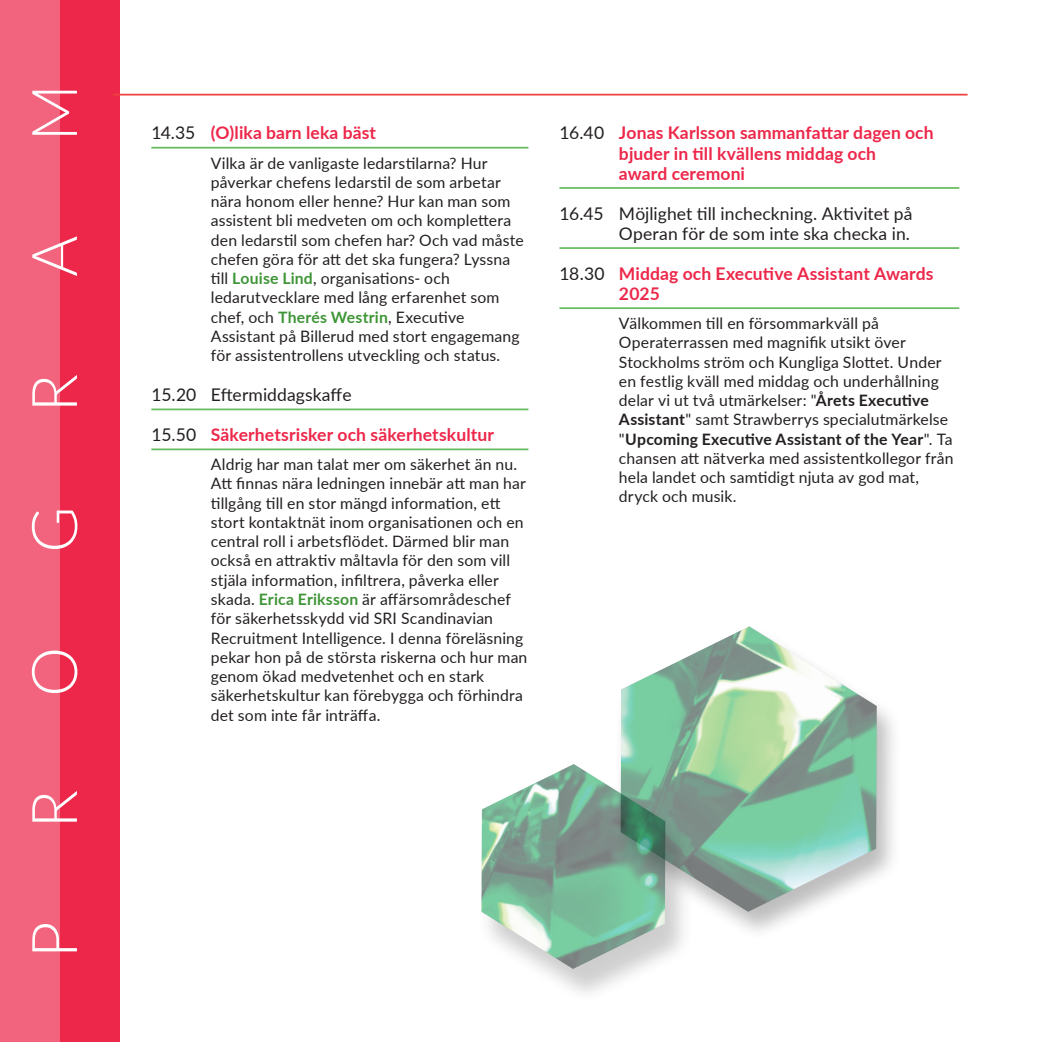
<style>
.page{position:relative;width:1042px;height:1042px;background:#fff}
.page>*{position:absolute;margin:0;border:0;box-sizing:border-box;transform-origin:0 0}
.t1{font:300 63px "Lato";color:#fff}
.t2{font:700 17.5px/20.1px "Lato";letter-spacing:.01em;color:#ed274a}
.t3{font:17.5px/20.1px "Lato";letter-spacing:.005em;color:#231f20;text-align:right}
.t4{font:15.75px/19.2px "Lato";letter-spacing:.01em;color:#231f20}
.s1{font-weight:400;color:#231f20}
.s2{font-weight:700;color:#3f9537}
.s3{font-weight:700}
</style>
<div class="page">
<hr style="left:151px;top:147px;width:377px;height:2px;background:#67bc5f">
<hr style="left:151px;top:408px;width:377px;height:2px;background:#67bc5f">
<hr style="left:151px;top:448px;width:377px;height:2px;background:#67bc5f">
<div style="left:0;top:0;width:120px;height:1042px;background:#ed274a"></div>
<div style="left:0;top:0;width:59px;height:1042px;background:#f2647d"></div>
<hr style="left:559px;top:187px;width:400px;height:2px;background:#67bc5f">
<hr style="left:559px;top:247px;width:400px;height:2px;background:#67bc5f">
<hr style="left:559px;top:307px;width:400px;height:2px;background:#67bc5f">
<hr style="left:113px;top:94px;width:854px;height:2px;background:#ee4040">
<div style="left:612px;top:626px;width:290px;height:316px;background:#231f20;opacity:.55"></div>
<img style="left:621px;top:626px;width:255px;height:286px">
<div style="left:477px;top:770px;width:217px;height:235px;background:#231f20;opacity:.41"></div>
<img style="left:481px;top:764px;width:184px;height:205px">
<h1 class="t1" style="left:10px;top:141px;width:59px;rotate:-90deg">M</h1>
<h1 class="t1" style="left:10px;top:277px;width:43px;rotate:-90deg">A</h1>
<h1 class="t1" style="left:10px;top:412px;width:40px;rotate:-90deg">R</h1>
<h1 class="t1" style="left:10px;top:553px;width:48px;rotate:-90deg">G</h1>
<h1 class="t1" style="left:10px;top:697px;width:51px;rotate:-90deg">O</h1>
<h1 class="t1" style="left:10px;top:828px;width:40px;rotate:-90deg">R</h1>
<h1 class="t1" style="left:10px;top:958px;width:38px;rotate:-90deg">P</h1>
<p class="t2" style="left:151px;top:122px;width:226px"><span class="s1">14.35</span> (O)lika barn leka bäst</p>
<p class="t4" style="left:211px;top:153px;width:315px">Vilka är de vanligaste ledarstilarna? Hur påverkar chefens ledarstil de som arbetar nära honom eller henne? Hur kan man som assistent bli medveten om och komplettera den ledarstil som chefen har? Och vad måste chefen göra för att det ska fungera? Lyssna till <span class="s2">Louise Lind</span>, organisations- och ledarutvecklare med lång erfarenhet som chef, och <span class="s2">Therés Westrin</span>, Executive Assistant på Billerud med stort engagemang för assistentrollens utveckling och status.</p>
<p class="t3" style="left:151px;top:384px;width:202px">15.20 Eftermiddagskaffe</p>
<p class="t2" style="left:151px;top:424px;width:344px"><span class="s1">15.50</span> Säkerhetsrisker och säkerhetskultur</p>
<p class="t4" style="left:211px;top:454px;width:318px">Aldrig har man talat mer om säkerhet än nu.<br>Att finnas nära ledningen innebär att man har tillgång till en stor mängd information, ett stort kontaktnät inom organisationen och en central roll i arbetsflödet. Därmed blir man också en attraktiv måltavla för den som vill stjäla information, infiltrera, påverka eller skada. <span class="s2">Erica Eriksson</span> är affärsområdeschef för säkerhetsskydd vid SRI Scandinavian Recruitment Intelligence. I denna föreläsning pekar hon på de största riskerna och hur man genom ökad medvetenhet och en stark säkerhetskultur kan förebygga och förhindra det som inte får inträffa.</p>
<p class="t2" style="left:619px;top:122px;width:316px;text-indent:-60px"><span class="s1">16.40</span> Jonas Karlsson sammanfattar dagen och bjuder in till kvällens middag och<br>award ceremoni</p>
<p class="t3" style="left:559px;top:202px;width:354px">16.45 Möjlighet till incheckning. Aktivitet på<br>Operan för de som inte ska checka in.</p>
<p class="t2" style="left:619px;top:262px;width:316px;text-indent:-60px"><span class="s1">18.30</span> Middag och Executive Assistant Awards<br>2025</p>
<p class="t4" style="left:619px;top:313px;width:336px">Välkommen till en försommarkväll på Operaterrassen med magnifik utsikt över Stockholms ström och Kungliga Slottet. Under en festlig kväll med middag och underhållning delar vi ut två utmärkelser: "<span class="s3">Årets Executive Assistant</span>" samt Strawberrys specialutmärkelse "<span class="s3">Upcoming Executive Assistant of the Year</span>". Ta chansen att nätverka med assistentkollegor från hela landet och samtidigt njuta av god mat, dryck och musik.</p>
</div>
